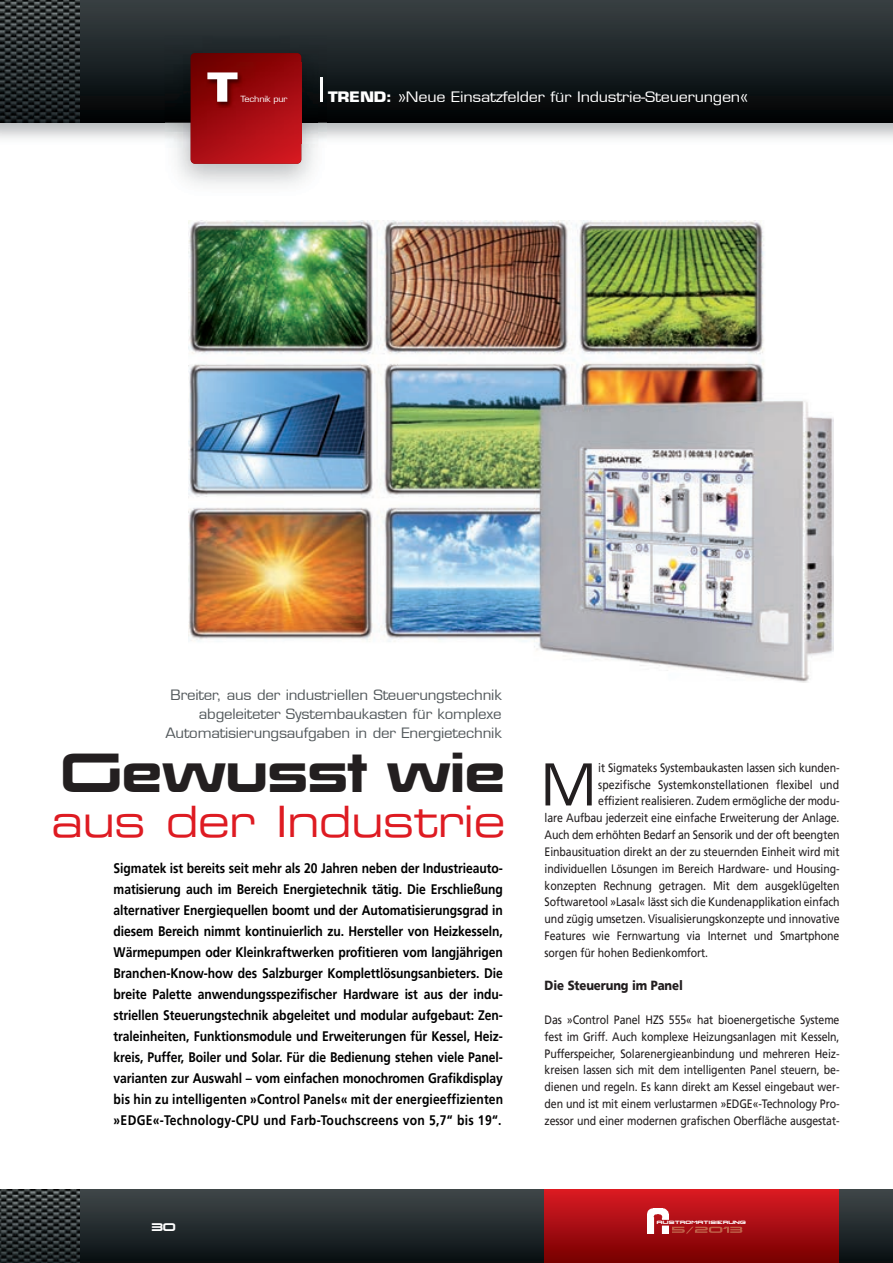
<style>
.page{position:relative;width:893px;height:1263px;background:#fff}
.page>*{position:absolute;margin:0;border:0;box-sizing:border-box;transform-origin:0 0}
.t1{font:56.1px "Eurostile";color:#231f20}
.t2{font:48px "Korataki";color:#231f20}
.t3{font:43.5px "Eurostile Extended Two";letter-spacing:-.02em;color:#de1b22;scale:.95 1}
.t4{font:700 39px "Eurostile";color:#fff;scale:1.3 1}
.t5{font:14.1px "Eurostile";letter-spacing:-.015em;color:#fff;scale:1.15 1}
.t6{font:13.95px/18.8px "Eurostile";letter-spacing:-.015em;color:#545a5d;text-align:right;scale:1.08 1}
.t7{font:700 13.8px/21px "Frutiger";letter-spacing:.02em;color:#000001;text-align:justify;scale:.88 1}
.t8{font:900 13.2px "Frutiger";letter-spacing:-.01em;color:#231f20;scale:.87 1}
.t9{font:12.15px/16.8px "Frutiger";letter-spacing:-.01em;color:#231f20;text-align:justify;scale:.87 1}
.t10{font:9.75px "Korataki";color:#fff;scale:1.05 1}
.t11{font:8.25px "Eurostile";letter-spacing:-.03em;color:#fff;scale:1.1 1}
.t12{font:4.05px "BOL Dfinger";letter-spacing:.045em;color:#fff;scale:1.26 1}
.s1{font-weight:700}
</style>
<div class="page">
<div style="left:0;top:1190px;width:893px;height:73px;background:linear-gradient(to bottom,#404749,#080f12)"></div>
<img style="left:0;top:122px;width:893px;height:17px">
<div style="left:0;top:0;width:893px;height:122px;background:linear-gradient(to bottom,#394144,#000304)"></div>
<div style="left:544px;top:1190px;width:295px;height:73px;background:linear-gradient(to bottom,#d91b24,#760000)"></div>
<img style="left:188px;top:220px;width:645px;height:463px">
<img style="left:648px;top:1208px;width:21px;height:25px">
<img style="left:672px;top:1227px;width:70px;height:6px">
<img style="left:0;top:0;width:79px;height:122px">
<img style="left:0;top:1190px;width:79px;height:73px">
<img style="left:165px;top:36px;width:162px;height:149px">
<svg style="left:321px;top:77px;width:1px;height:25px"></svg>
<svg style="left:191px;top:53px;width:110px;height:111px;background:#a30c11"></svg>
<img style="left:197px;top:62px;width:120px;height:81px">
<h3 class="t4" style="left:207px;top:63px;width:25px">T</h3>
<p class="t11" style="left:240px;top:94px;width:44px">Technik pur</p>
<p class="t5" style="left:328px;top:88px;width:367px"><span class="s1">TREND:</span> »Neue Einsatzfelder für Industrie-Steuerungen«</p>
<p class="t6" style="left:166px;top:685px;width:313px">Breiter, aus der industriellen Steuerungstechnik abgeleiteter Systembaukasten für komplexe<br>Automatisierungsaufgaben in der Energietechnik</p>
<h2 class="t2" style="left:61px;top:753px;width:446px">Gewusst wie</h2>
<h3 class="t3" style="left:52px;top:792px;width:479px">aus der Industrie</h3>
<p class="t7" style="left:114px;top:857px;width:444px">Sigmatek ist bereits seit mehr als 20 Jahren neben der Industrieauto&shy;matisierung auch im Bereich Energietechnik tätig. Die Erschließung alternativer Energiequellen boomt und der Automatisierungsgrad in diesem Bereich nimmt kontinuierlich zu. Hersteller von Heizkesseln, Wärmepumpen oder Kleinkraftwerken profitieren vom langjährigen Branchen-Know-how des Salzburger Komplettlösungsanbieters. Die breite Palette anwendungsspezifischer Hardware ist aus der indu&shy;striellen Steuerungstechnik abgeleitet und modular aufgebaut: Zen&shy;traleinheiten, Funktionsmodule und Erweiterungen für Kessel, Heiz&shy;kreis, Puffer, Boiler und Solar. Für die Bedienung stehen viele Panel&shy;varianten zur Auswahl – vom einfachen monochromen Grafikdisplay bis hin zu intelligenten »Control Panels« mit der energieeffizienten »EDGE«-Technology-CPU und Farb-Touchscreens von 5,7“ bis 19“.</p>
<p class="t10" style="left:151px;top:1223px;width:25px">30</p>
<h1 class="t1" style="left:542px;top:751px;width:56px">M</h1>
<p class="t9" style="left:598px;top:759px;width:279px">it Sigmateks Systembaukasten lassen sich kunden-</p>
<p class="t9" style="left:598px;top:776px;width:278px">spezifische Systemkonstellationen flexibel und</p>
<p class="t9" style="left:598px;top:793px;width:279px">effizient realisieren. Zudem ermögliche der modu-</p>
<p class="t9" style="left:545px;top:809px;width:340px">lare Aufbau jederzeit eine einfache Erweiterung der Anlage.</p>
<p class="t9" style="left:545px;top:826px;width:340px">Auch dem erhöhten Bedarf an Sensorik und der oft beengten</p>
<p class="t9" style="left:545px;top:843px;width:340px">Einbausituation direkt an der zu steuernden Einheit wird mit</p>
<p class="t9" style="left:545px;top:860px;width:340px">individuellen Lösungen im Bereich Hardware- und Housing-</p>
<p class="t9" style="left:545px;top:877px;width:340px">konzepten Rechnung getragen. Mit dem ausgeklügelten</p>
<p class="t9" style="left:545px;top:893px;width:340px">Softwaretool »Lasal« lässt sich die Kundenapplikation einfach</p>
<p class="t9" style="left:545px;top:910px;width:340px">und zügig umsetzen. Visualisierungskonzepte und innovative</p>
<p class="t9" style="left:545px;top:927px;width:340px">Features wie Fernwartung via Internet und Smartphone</p>
<p class="t9" style="left:545px;top:944px;width:190px">sorgen für hohen Bedienkomfort.</p>
<p class="t8" style="left:545px;top:978px;width:160px">Die Steuerung im Panel</p>
<p class="t9" style="left:545px;top:1011px;width:340px">Das »Control Panel HZS 555« hat bioenergetische Systeme fest im Griff. Auch komplexe Heizungsanlagen mit Kesseln, Pufferspeicher, Solarenergieanbindung und mehreren Heiz&shy;kreisen lassen sich mit dem intelligenten Panel steuern, be&shy;dienen und regeln. Es kann direkt am Kessel eingebaut wer&shy;den und ist mit einem verlustarmen »EDGE«-Technology Pro&shy;zessor und einer modernen grafischen Oberfläche ausgestat-</p>
<p class="t12" style="left:657px;top:1221px;width:72px">AUSTROMATISIERUNG</p>
</div>
